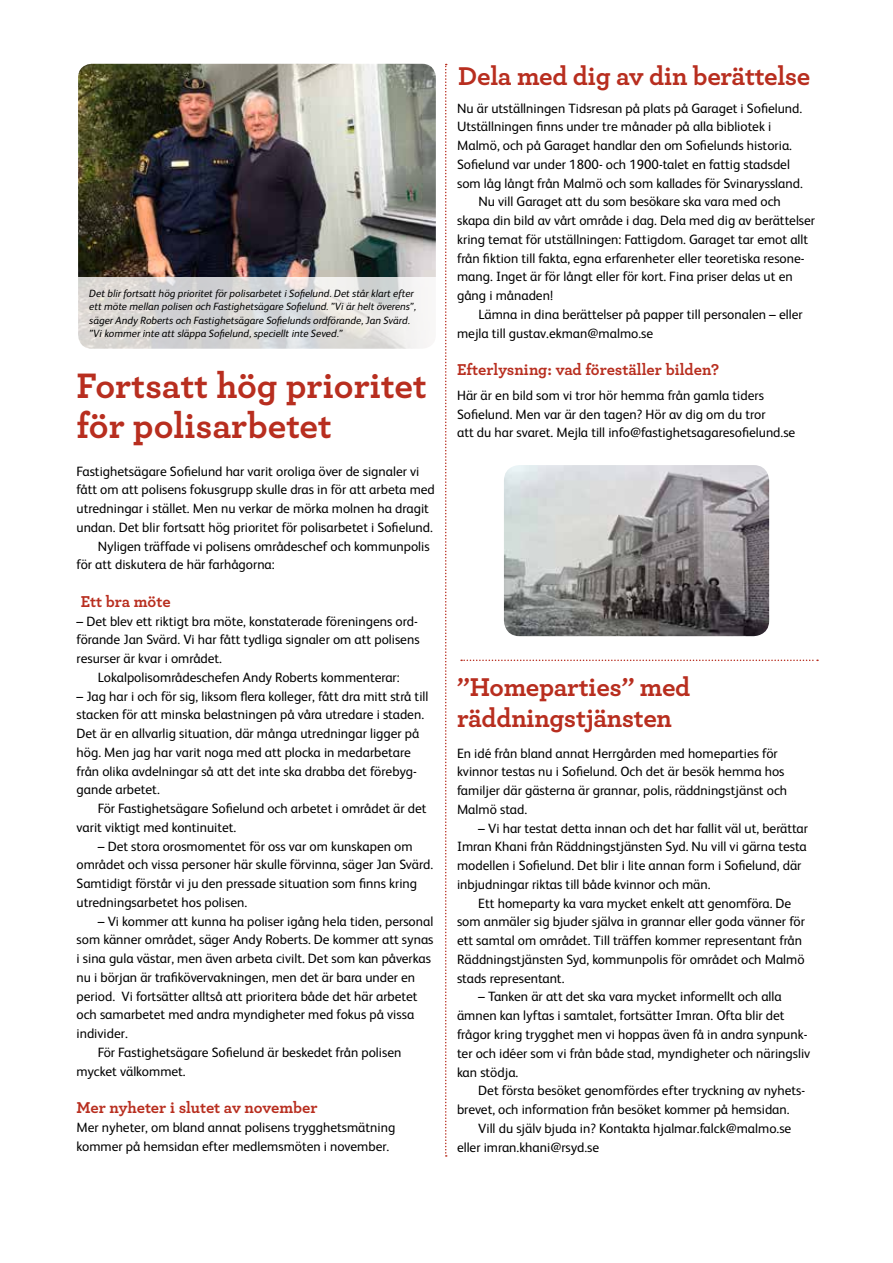
<style>
.page{position:relative;width:893px;height:1263px;background:#fff}
.page>*{position:absolute;margin:0;border:0;box-sizing:border-box;transform-origin:0 0}
.t1{font:700 37.05px/41px "Archer";color:#b82e1f}
.t2{font:700 27px/30.8px "Archer";letter-spacing:-.01em;color:#b82e1f}
.t3{font:700 16.5px "Archer";color:#b82e1f}
.t4{font:13.5px/18.8px "FS Albert";color:#000}
.t5{font:italic 10.5px/13.5px "FS Albert";color:#000}
</style>
<div class="page">
<svg style="left:461px;top:659px;width:357px;height:2px"></svg>
<svg style="left:445px;top:64px;width:2px;height:1093px"></svg>
<img style="left:78px;top:64px;width:358px;height:213px">
<svg style="left:78px;top:277px;width:349px;height:72px"></svg>
<img style="left:504px;top:465px;width:265px;height:171px">
<p class="t5" style="left:89px;top:286px;width:328px">Det blir fortsatt hög prioritet för polisarbetet i Sofielund. Det står klart efter ett möte mellan polisen och Fastighetsägare Sofielund. ”Vi är helt överens”, säger Andy Roberts och Fastighetsägare Sofielunds ordförande, Jan Svärd. ”Vi kommer inte att släppa Sofielund, speciellt inte Seved.”</p>
<h1 class="t1" style="left:77px;top:362px;width:352px">Fortsatt hög prioritet för polisarbetet</h1>
<p class="t4" style="left:77px;top:461px;width:344px">Fastighetsägare Sofielund har varit oroliga över de signaler vi</p>
<p class="t4" style="left:77px;top:480px;width:360px">fått om att polisens fokusgrupp skulle dras in för att arbeta med</p>
<p class="t4" style="left:77px;top:499px;width:354px">utredningar i stället. Men nu verkar de mörka molnen ha dragit</p>
<p class="t4" style="left:77px;top:518px;width:358px">undan. Det blir fortsatt hög prioritet för polisarbetet i Sofielund.</p>
<p class="t4" style="left:98px;top:536px;width:333px">Nyligen träffade vi polisens områdeschef och kommunpolis</p>
<p class="t4" style="left:77px;top:555px;width:200px">för att diskutera de här farhågorna:</p>
<p class="t3" style="left:81px;top:588px;width:91px">Ett bra möte</p>
<p class="t4" style="left:77px;top:611px;width:345px">– Det blev ett riktigt bra möte, konstaterade föreningens ord&shy;förande Jan Svärd. Vi har fått tydliga signaler om att polisens resurser är kvar i området.</p>
<p class="t4" style="left:98px;top:668px;width:303px">Lokalpolisområdeschefen Andy Roberts kommenterar:</p>
<p class="t4" style="left:77px;top:686px;width:353px">– Jag har i och för sig, liksom flera kolleger, fått dra mitt strå till stacken för att minska belastningen på våra utredare i staden.<br>Det är en allvarlig situation, där många utredningar ligger på hög. Men jag har varit noga med att plocka in medarbetare från olika avdelningar så att det inte ska drabba det förebyg&shy;gande arbetet.</p>
<p class="t4" style="left:77px;top:799px;width:352px;text-indent:21px">För Fastighetsägare Sofielund och arbetet i området är det varit viktigt med kontinuitet.</p>
<p class="t4" style="left:77px;top:837px;width:358px;text-indent:21px">– Det stora orosmomentet för oss var om kunskapen om området och vissa personer här skulle förvinna, säger Jan Svärd.<br>Samtidigt förstår vi ju den pressade situation som finns kring utredningsarbetet hos polisen.</p>
<p class="t4" style="left:98px;top:912px;width:337px">– Vi kommer att kunna ha poliser igång hela tiden, personal</p>
<p class="t4" style="left:77px;top:930px;width:359px">som känner området, säger Andy Roberts. De kommer att synas</p>
<p class="t4" style="left:77px;top:949px;width:356px">i sina gula västar, men även arbeta civilt. Det som kan påverkas</p>
<p class="t4" style="left:77px;top:968px;width:340px">nu i början är trafikövervakningen, men det är bara under en</p>
<p class="t4" style="left:77px;top:987px;width:343px">period. Vi fortsätter alltså att prioritera både det här arbetet</p>
<p class="t4" style="left:77px;top:1005px;width:339px">och samarbetet med andra myndigheter med fokus på vissa</p>
<p class="t4" style="left:77px;top:1024px;width:53px">individer.</p>
<p class="t4" style="left:98px;top:1043px;width:305px">För Fastighetsägare Sofielund är beskedet från polisen</p>
<p class="t4" style="left:77px;top:1062px;width:111px">mycket välkommet.</p>
<p class="t3" style="left:77px;top:1095px;width:242px">Mer nyheter i slutet av november</p>
<p class="t4" style="left:77px;top:1118px;width:320px">Mer nyheter, om bland annat polisens trygghetsmätning kommer på hemsidan efter medlemsmöten i november.</p>
<h2 class="t2" style="left:458px;top:59px;width:354px">Dela med dig av din berättelse</h2>
<p class="t4" style="left:457px;top:99px;width:347px">Nu är utställningen Tidsresan på plats på Garaget i Sofielund.</p>
<p class="t4" style="left:457px;top:117px;width:316px">Utställningen finns under tre månader på alla bibliotek i</p>
<p class="t4" style="left:457px;top:136px;width:336px">Malmö, och på Garaget handlar den om Sofielunds historia.</p>
<p class="t4" style="left:457px;top:155px;width:334px">Sofielund var under 1800- och 1900-talet en fattig stadsdel</p>
<p class="t4" style="left:457px;top:174px;width:347px">som låg långt från Malmö och som kallades för Svinaryssland.</p>
<p class="t4" style="left:478px;top:192px;width:304px">Nu vill Garaget att du som besökare ska vara med och</p>
<p class="t4" style="left:457px;top:211px;width:360px">skapa din bild av vårt område i dag. Dela med dig av berättelser</p>
<p class="t4" style="left:457px;top:230px;width:353px">kring temat för utställningen: Fattigdom. Garaget tar emot allt</p>
<p class="t4" style="left:457px;top:249px;width:349px">från fiktion till fakta, egna erfarenheter eller teoretiska resone-</p>
<p class="t4" style="left:457px;top:267px;width:337px">mang. Inget är för långt eller för kort. Fina priser delas ut en</p>
<p class="t4" style="left:457px;top:286px;width:98px">gång i månaden!</p>
<p class="t4" style="left:478px;top:305px;width:326px">Lämna in dina berättelser på papper till personalen – eller</p>
<p class="t4" style="left:457px;top:324px;width:198px">mejla till gustav.ekman@malmo.se</p>
<p class="t3" style="left:457px;top:357px;width:264px">Efterlysning: vad föreställer bilden?</p>
<p class="t4" style="left:457px;top:386px;width:340px">Här är en bild som vi tror hör hemma från gamla tiders<br>Sofielund. Men var är den tagen? Hör av dig om du tror<br>att du har svaret. Mejla till info@fastighetsagaresofielund.se</p>
<h2 class="t2" style="left:457px;top:670px;width:235px">”Homeparties” med räddningstjänsten</h2>
<p class="t4" style="left:457px;top:744px;width:332px">En idé från bland annat Herrgården med homeparties för kvinnor testas nu i Sofielund. Och det är besök hemma hos familjer där gästerna är grannar, polis, räddningstjänst och Malmö stad.</p>
<p class="t4" style="left:457px;top:819px;width:353px;text-indent:21px">– Vi har testat detta innan och det har fallit väl ut, berättar Imran Khani från Räddningstjänsten Syd. Nu vill vi gärna testa modellen i Sofielund. Det blir i lite annan form i Sofielund, där inbjudningar riktas till både kvinnor och män.</p>
<p class="t4" style="left:457px;top:894px;width:349px;text-indent:21px">Ett homeparty ka vara mycket enkelt att genomföra. De som anmäler sig bjuder själva in grannar eller goda vänner för ett samtal om området. Till träffen kommer representant från Räddningstjänsten Syd, kommunpolis för området och Malmö stads representant.</p>
<p class="t4" style="left:457px;top:987px;width:355px;text-indent:21px">– Tanken är att det ska vara mycket informellt och alla ämnen kan lyftas i samtalet, fortsätter Imran. Ofta blir det frågor kring trygghet men vi hoppas även få in andra synpunk&shy;ter och idéer som vi från både stad, myndigheter och näringsliv kan stödja.</p>
<p class="t4" style="left:457px;top:1081px;width:350px;text-indent:21px">Det första besöket genomfördes efter tryckning av nyhets&shy;brevet, och information från besöket kommer på hemsidan.</p>
<p class="t4" style="left:457px;top:1119px;width:336px;text-indent:21px">Vill du själv bjuda in? Kontakta hjalmar.falck@malmo.se eller imran.khani@rsyd.se</p>
</div>
